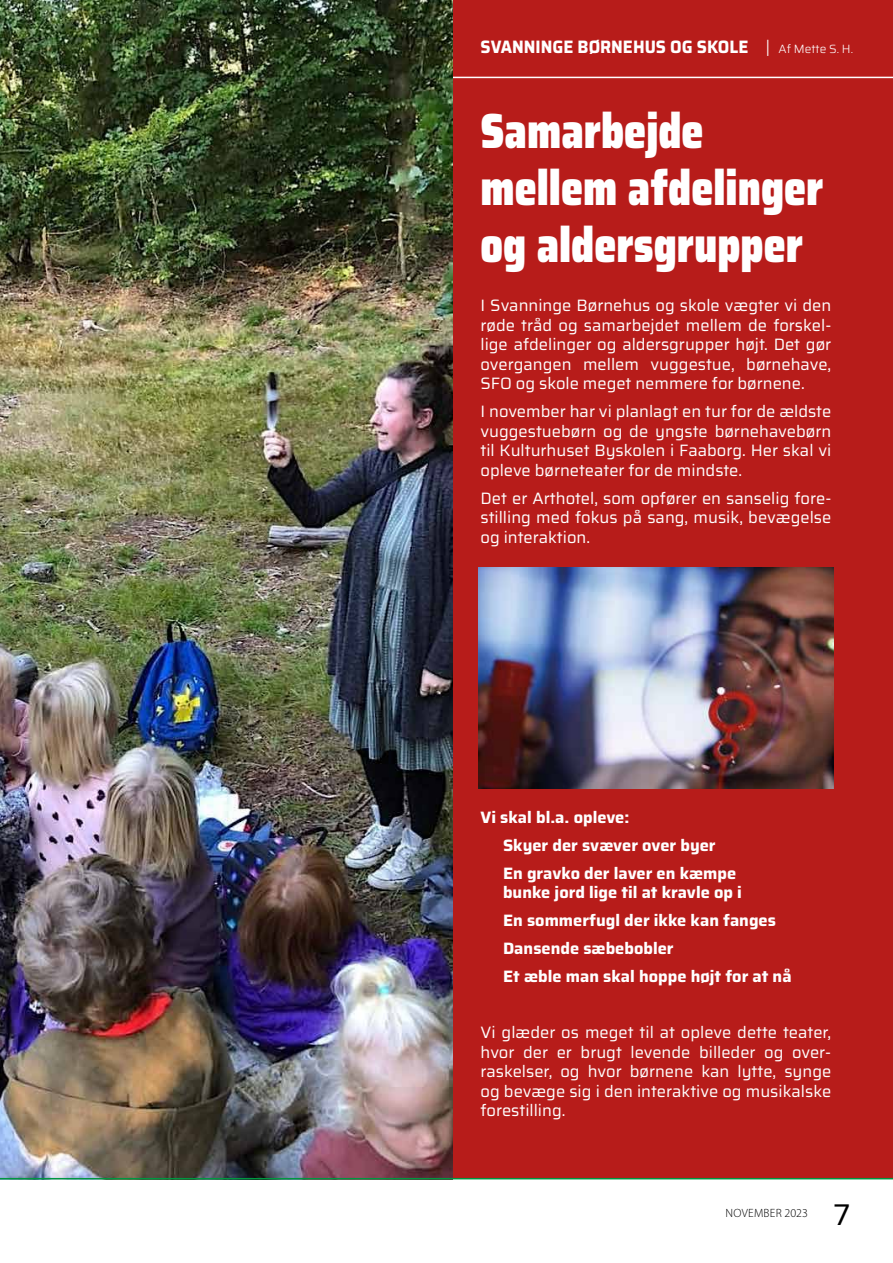
<style>
.page{position:relative;width:893px;height:1263px;background:#fff}
.page>*{position:absolute;margin:0;border:0;box-sizing:border-box;transform-origin:0 0}
.t1{font:900 49.5px/57px "Saira";color:#fff;scale:.8 1}
.t2{font:30px "Saira";color:#000}
.t3{font:700 18px "Saira";color:#fff;scale:.91 1}
.t4{font:16.5px/19.5px "Saira";color:#fff;text-align:justify}
.t5{font:700 16.5px/28px "Saira";color:#fff}
.t6{font:300 12px "Myriad Pro";letter-spacing:.02em;color:#000}
.s1{font-weight:300}
.s2{font-weight:300;font-size:12px}
</style>
<div class="page">
<div style="left:448px;top:0;width:445px;height:1178px;background:#b71c1a"></div>
<hr style="left:448px;top:77px;width:445px;height:1px;background:#fff">
<img style="left:0;top:0;width:453px;height:1178px">
<hr style="left:0;top:1178px;width:893px;height:1px;background:#009641">
<img style="left:478px;top:568px;width:355px;height:221px">
<p class="t3" style="left:480px;top:33px;width:411px">SVANNINGE BØRNEHUS OG SKOLE <span class="s1">|</span> <span class="s2">Af Mette S. H.</span></p>
<h1 class="t1" style="left:480px;top:102px;width:430px">Samarbejde mellem afdelinger og aldersgrupper</h1>
<p class="t4" style="left:480px;top:295px;width:352px">I Svanninge Børnehus og skole vægter vi den røde tråd og samarbejdet mellem de forskel&shy;lige afdelinger og aldersgrupper højt. Det gør overgangen mellem vuggestue, børnehave, SFO og skole meget nemmere for børnene.</p>
<p class="t4" style="left:480px;top:401px;width:352px">I november har vi planlagt en tur for de ældste vuggestuebørn og de yngste børnehavebørn til Kulturhuset Byskolen i Faaborg. Her skal vi opleve børneteater for de mindste.</p>
<p class="t4" style="left:480px;top:488px;width:352px">Det er Arthotel, som opfører en sanselig fore&shy;stilling med fokus på sang, musik, bevægelse og interaktion.</p>
<p class="t5" style="left:503px;top:803px;width:235px;text-indent:-23px">Vi skal bl.a. opleve:<br>Skyer der svæver over byer<br>En gravko der laver en kæmpe</p>
<p class="t5" style="left:503px;top:878px;width:290px">bunke jord lige til at kravle op i<br>En sommerfugl der ikke kan fanges<br>Dansende sæbebobler<br>Et æble man skal hoppe højt for at nå</p>
<p class="t4" style="left:480px;top:1022px;width:352px">Vi glæder os meget til at opleve dette teater, hvor der er brugt levende billeder og over&shy;raskelser, og hvor børnene kan lytte, synge og bevæge sig i den interaktive og musikalske forestilling.</p>
<p class="t6" style="left:725px;top:1205px;width:84px">NOVEMBER 2023</p>
<h2 class="t2" style="left:833px;top:1192px;width:18px">7</h2>
</div>
